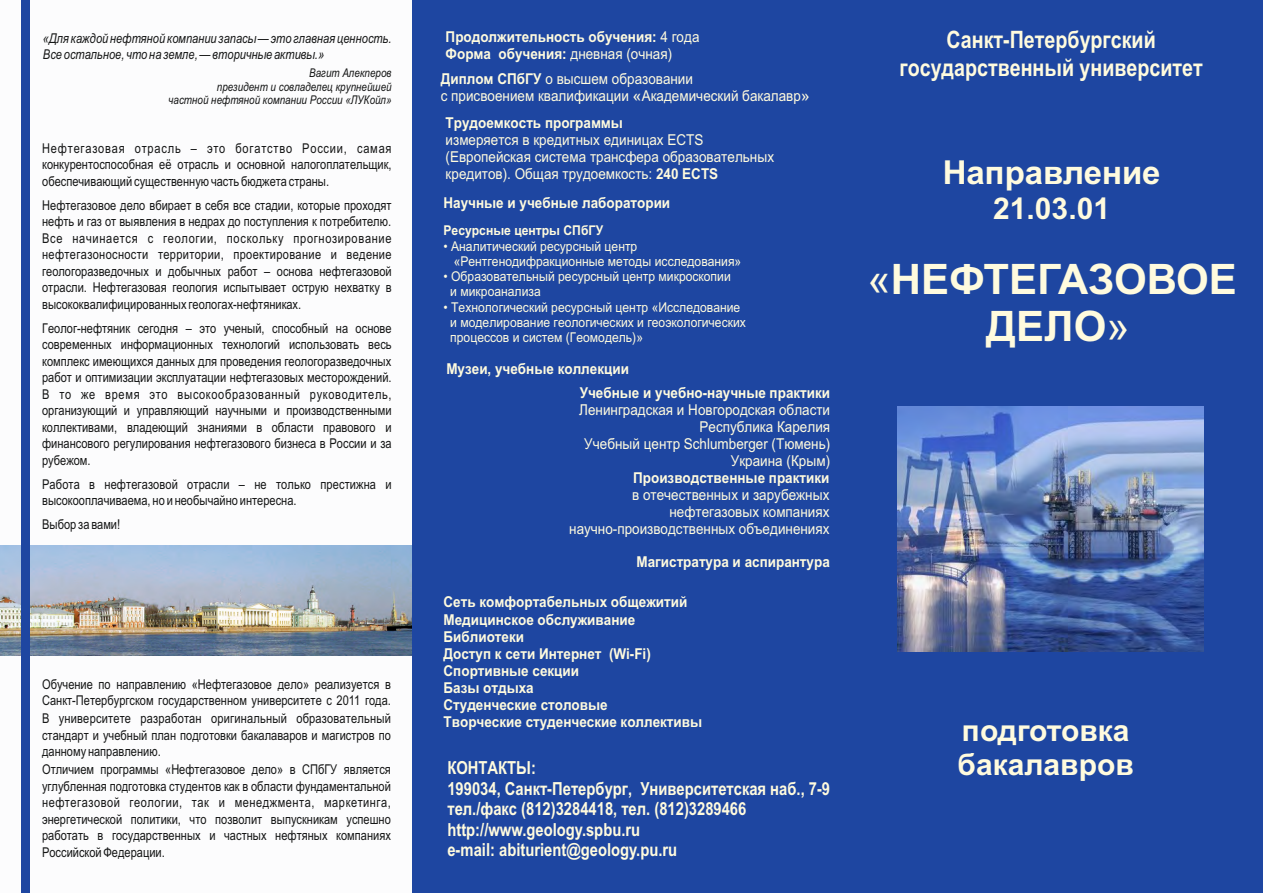
<style>
.page{position:relative;width:1263px;height:893px;background:#fff}
.page>*{position:absolute;margin:0;border:0;box-sizing:border-box;transform-origin:0 0}
.t1{font:700 42px/47px "Arial";color:#fffbde;text-align:center}
.t2{font:700 33px "Arial";color:#fffbde}
.t3{font:700 30px/33.5px "Arial";color:#fffbde}
.t4{font:700 24px/27.5px "Arial Narrow";color:#fffbde;text-align:center}
.t5{font:700 18px/20.5px "Arial Narrow";color:#fffbde}
.t6{font:700 15px/17.1px "Arial Narrow";color:#fffbde;scale:1.1 1}
.t7{font:15px/17px "Arial Narrow";color:#fffbde;scale:1.1 1}
.t8{font:13.5px/16.5px "Arial Narrow";color:#151616;text-align:justify}
.t9{font:13.5px/15.3px "Arial Narrow";color:#fffbde;scale:1.1 1}
.t10{font:italic 13.5px/16.5px "Arial Narrow";color:#151616}
.t11{font:700 13.5px "Arial Narrow";color:#fffbde;scale:1.1 1}
.t12{font:italic 12px/13.5px "Arial Narrow";color:#151616;text-align:right}
.s1{font-weight:400}
.s2{font-weight:700}
.s3{font-family:"Arial"}
</style>
<div class="page">
<img style="left:0;top:545px;width:412px;height:111px">
<div style="left:412px;top:0;width:426px;height:893px;background:#1e46a1"></div>
<div style="left:833px;top:0;width:430px;height:893px;background:#1e46a1"></div>
<div style="left:21px;top:0;width:9px;height:893px;background:#1e46a1"></div>
<img style="left:897px;top:406px;width:306px;height:245px">
<p class="t10" style="left:43px;top:31px;width:350px">«Для каждой нефтяной компании запасы — это главная ценность.<br>Все остальное, что на земле, — вторичные активы.»</p>
<p class="t12" style="left:168px;top:67px;width:225px">Вагит Алекперов<br>президент и совладелец крупнейшей<br>частной нефтяной компании России «ЛУКойл»</p>
<p class="t8" style="left:42px;top:141px;width:351px">Нефтегазовая отрасль – это богатство России, самая конкурентоспособная её отрасль и основной налогоплательщик, обеспечивающий существенную часть бюджета страны.</p>
<p class="t8" style="left:42px;top:198px;width:351px">Нефтегазовое дело вбирает в себя все стадии, которые проходят нефть и газ от выявления в недрах до поступления к потребителю.<br>Все начинается с геологии, поскольку прогнозирование нефтегазоносности территории, проектирование и ведение геологоразведочных и добычных работ – основа нефтегазовой отрасли. Нефтегазовая геология испытывает острую нехватку в высококвалифицированных геологах-нефтяниках.</p>
<p class="t8" style="left:42px;top:321px;width:351px">Геолог-нефтяник сегодня – это ученый, способный на основе современных информационных технологий использовать весь комплекс имеющихся данных для проведения геологоразведочных работ и оптимизации эксплуатации нефтегазовых месторождений.<br>В то же время это высокообразованный руководитель, организующий и управляющий научными и производственными коллективами, владеющий знаниями в области правового и финансового регулирования нефтегазового бизнеса в России и за рубежом.</p>
<p class="t8" style="left:42px;top:477px;width:351px">Работа в нефтегазовой отрасли – не только престижна и высокооплачиваема, но и необычайно интересна.</p>
<p class="t8" style="left:42px;top:517px;width:80px">Выбор за вами!</p>
<p class="t8" style="left:42px;top:677px;width:350px">Обучение по направлению «Нефтегазовое дело» реализуется в<br>Санкт-Петербургском государственном университете с 2011 года.</p>
<p class="t8" style="left:42px;top:712px;width:350px">В университете разработан оригинальный образовательный стандарт и учебный план подготовки бакалаваров и магистров по данному направлению.</p>
<p class="t8" style="left:42px;top:763px;width:350px">Отличием программы «Нефтегазовое дело» в СПбГУ является углубленная подготовка студентов как в области фундаментальной нефтегазовой геологии, так и менеджмента, маркетинга, энергетической политики, что позволит выпускникам успешно работать в государственных и частных нефтяных компаниях Российской Федерации.</p>
<p class="t6" style="left:446px;top:29px;width:232px">Продолжительность обучения: <span class="s1">4 года<br></span>Форма обучения: <span class="s1">дневная (очная)</span></p>
<p class="t7" style="left:441px;top:72px;width:337px"><span class="s2">Диплом СПбГУ</span> о высшем образовании<br>с присвоением квалификации <span class="s3">«</span>Академический бакалавр<span class="s3">»</span></p>
<p class="t6" style="left:446px;top:116px;width:163px">Трудоемкость программы</p>
<p class="t7" style="left:446px;top:133px;width:300px">измеряется в кредитных единицах ECTS (Европейская система трансфера образовательных кредитов). Общая трудоемкость: <span class="s2">240 ECTS</span></p>
<p class="t6" style="left:444px;top:195px;width:208px">Научные и учебные лаборатории</p>
<p class="t11" style="left:444px;top:225px;width:147px">Ресурсные центры СПбГУ</p>
<p class="t9" style="left:454px;top:239px;width:263px;text-indent:-10px">• Аналитический ресурсный центр «Рентгенодифракционные методы исследования»</p>
<p class="t9" style="left:450px;top:270px;width:256px;text-indent:-7px">• Образовательный ресурсный центр микроскопии и микроанализа</p>
<p class="t9" style="left:450px;top:301px;width:270px;text-indent:-7px">• Технологический ресурсный центр «Исследование и моделирование геологических и геоэкологических процессов и систем (Геомодель)»</p>
<p class="t6" style="left:446px;top:361px;width:167px">Музеи, учебные коллекции</p>
<p class="t6" style="left:580px;top:385px;width:229px">Учебные и учебно-научные практики</p>
<p class="t7" style="left:579px;top:402px;width:230px;text-align:right">Ленинградская и Новгородская области<br>Республика Карелия<br>Учебный центр Schlumberger (Тюмень)<br>Украина (Крым)</p>
<p class="t6" style="left:633px;top:470px;width:180px">Производственные практики</p>
<p class="t7" style="left:569px;top:487px;width:238px;text-align:right">в отечественных и зарубежных нефтегазовых компаниях научно-производственных объединениях</p>
<p class="t6" style="left:636px;top:554px;width:177px">Магистратура и аспирантура</p>
<p class="t6" style="left:444px;top:595px;width:237px">Сеть комфортабельных общежитий<br>Медицинское обслуживание<br>Библиотеки<br>Доступ к сети Интернет (Wi-Fi)<br>Спортивные секции<br>Базы отдыха<br>Студенческие столовые<br>Творческие студенческие коллективы</p>
<h3 class="t5" style="left:447px;top:759px;width:384px">КОНТАКТЫ:<br>199034, Санкт-Петербург, Университетская наб., 7-9 тел./факс (812)3284418, тел. (812)3289466 http://www.geology.spbu.ru<br>e-mail: abiturient@geology.pu.ru</h3>
<h3 class="t4" style="left:899px;top:28px;width:305px">Санкт-Петербургский государственный университет</h3>
<h2 class="t2" style="left:943px;top:160px;width:219px">Направление</h2>
<h3 class="t3" style="left:993px;top:194px;width:118px">21.03.01</h3>
<h1 class="t1" style="left:867px;top:260px;width:371px"><span class="s1">«</span>НЕФТЕГАЗОВОЕ<br>ДЕЛО<span class="s1">»</span></h1>
<h3 class="t3" style="left:957px;top:717px;width:178px">подготовка бакалавров</h3>
</div>
